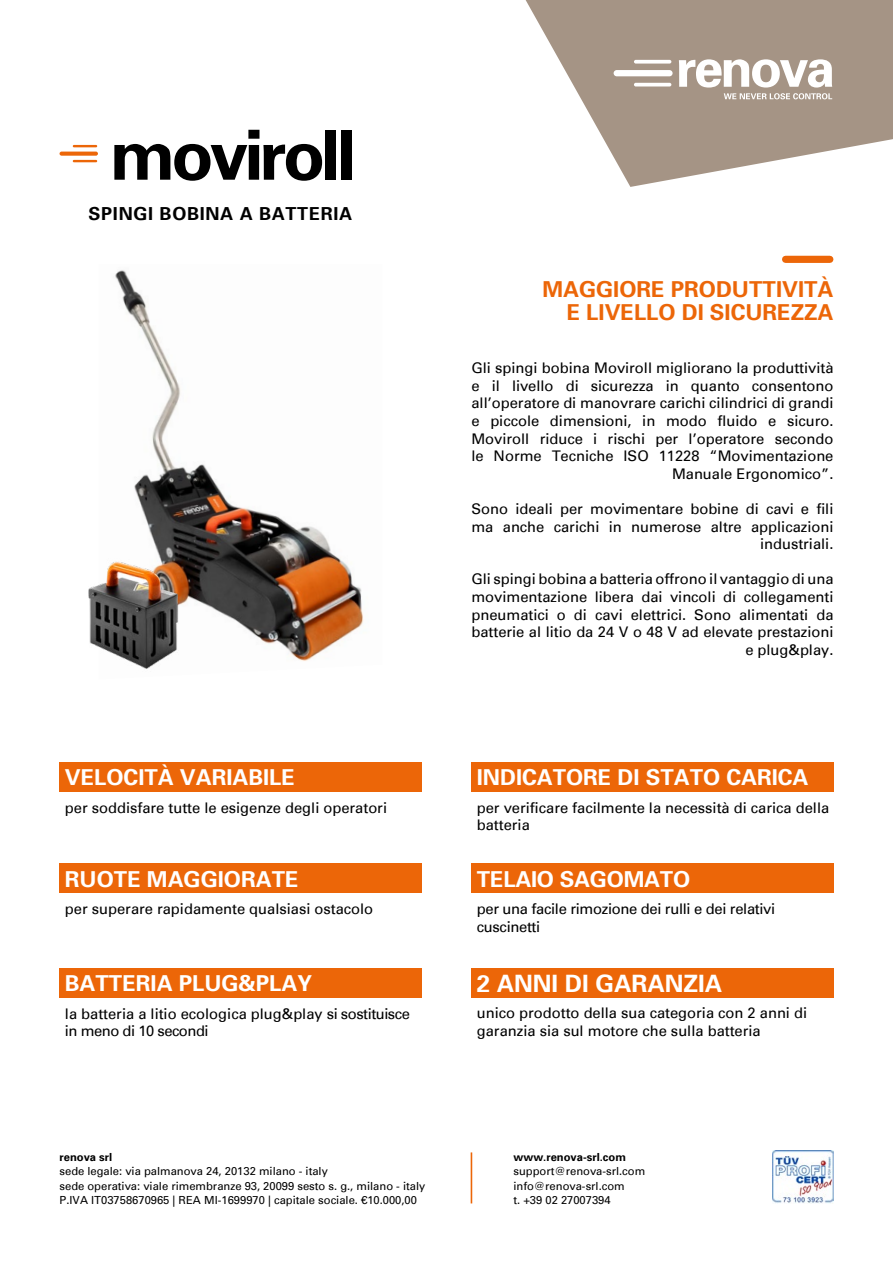
<style>
.page{position:relative;width:893px;height:1263px;background:#fff}
.page>*{position:absolute;margin:0;border:0;box-sizing:border-box;transform-origin:0 0}
.t1{font:700 69.15px "Univers 65";letter-spacing:-.055em;color:#000}
.t2{font:700 24px "Univers 65";color:#fff}
.t3{font:700 22.05px "Univers 65";color:#fff}
.t4{font:700 22.05px/22px "Univers 65";color:#ec6608;text-align:right}
.t5{font:700 18px "Univers 65";letter-spacing:.04em;color:#000}
.t6{font:14.7px/17.5px "Univers";color:#000}
.t7{font:14.7px/17.5px "Univers";letter-spacing:-.02em;color:#000}
.t8{font:11.25px/14.4px "Univers";color:#000}
.t9{font:700 11.25px "Univers 65";color:#000}
</style>
<div class="page">
<img style="left:115px;top:270px;width:249px;height:391px">
<div style="left:60px;top:762px;width:361px;height:29px;background:#ec6608"></div>
<div style="left:60px;top:864px;width:361px;height:29px;background:#ec6608"></div>
<div style="left:471px;top:864px;width:362px;height:29px;background:#ec6608"></div>
<div style="left:471px;top:762px;width:362px;height:29px;background:#ec6608"></div>
<div style="left:786px;top:256px;width:44px;height:7px;background:#ec6608"></div>
<hr style="left:471px;top:1152px;width:1px;height:51px;background:#ec6608">
<img style="left:773px;top:1150px;width:60px;height:53px">
<svg style="left:526px;top:0;width:367px;height:187px;fill:#a59485"></svg>
<svg style="left:679px;top:59px;width:153px;height:40px"></svg>
<div style="left:614px;top:70px;width:59px;height:6px;background:#fff;border-radius:3px"></div>
<svg style="left:634px;top:60px;width:37px;height:4px"></svg>
<hr style="left:634px;top:83px;width:37px;height:3px;background:#fff;border-radius:2px">
<svg style="left:60px;top:152px;width:38px;height:4px"></svg>
<hr style="left:73px;top:145px;width:24px;height:2px;background:#ec6608">
<hr style="left:73px;top:160px;width:24px;height:2px;background:#ec6608">
<img style="left:88px;top:510px;width:111px;height:159px">
<div style="left:60px;top:968px;width:361px;height:29px;background:#ec6608"></div>
<div style="left:471px;top:968px;width:362px;height:29px;background:#ec6608"></div>
<h1 class="t1" style="left:110px;top:111px;width:248px">moviroll</h1>
<p class="t5" style="left:89px;top:202px;width:265px">SPINGI BOBINA A BATTERIA</p>
<h3 class="t4" style="left:542px;top:278px;width:293px">MAGGIORE PRODUTTIVITÀ<br>E LIVELLO DI SICUREZZA</h3>
<p class="t6" style="left:471px;top:359px;width:364px;text-align:right">Gli spingi bobina Moviroll migliorano la produttività e il livello di sicurezza in quanto consentono all’operatore di manovrare carichi cilindrici di grandi e piccole dimensioni, in modo fluido e sicuro.<br>Moviroll riduce i rischi per l’operatore secondo le Norme Tecniche ISO 11228 “Movimentazione Manuale Ergonomico”.</p>
<p class="t6" style="left:471px;top:500px;width:364px;text-align:right">Sono ideali per movimentare bobine di cavi e fili ma anche carichi in numerose altre applicazioni industriali.</p>
<p class="t6" style="left:471px;top:571px;width:364px;text-align:right">Gli spingi bobina a batteria offrono il vantaggio di una movimentazione libera dai vincoli di collegamenti pneumatici o di cavi elettrici. Sono alimentati da batterie al litio da 24 V o 48 V ad elevate prestazioni e plug&amp;play.</p>
<h3 class="t3" style="left:65px;top:763px;width:231px">VELOCITÀ VARIABILE</h3>
<h3 class="t3" style="left:477px;top:763px;width:333px">INDICATORE DI STATO CARICA</h3>
<p class="t6" style="left:65px;top:799px;width:324px">per soddisfare tutte le esigenze degli operatori</p>
<p class="t6" style="left:477px;top:799px;width:354px">per verificare facilmente la necessità di carica della batteria</p>
<h3 class="t3" style="left:65px;top:864px;width:235px">RUOTE MAGGIORATE</h3>
<h3 class="t3" style="left:477px;top:864px;width:215px">TELAIO SAGOMATO</h3>
<p class="t6" style="left:65px;top:901px;width:310px">per superare rapidamente qualsiasi ostacolo</p>
<p class="t7" style="left:477px;top:901px;width:300px">per una facile rimozione dei rulli e dei relativi cuscinetti</p>
<h3 class="t3" style="left:65px;top:969px;width:249px">BATTERIA PLUG&amp;PLAY</h3>
<h2 class="t2" style="left:477px;top:968px;width:247px">2 ANNI DI GARANZIA</h2>
<p class="t6" style="left:65px;top:1005px;width:346px">la batteria a litio ecologica plug&amp;play si sostituisce in meno di 10 secondi</p>
<p class="t6" style="left:477px;top:1004px;width:332px">unico prodotto della sua categoria con 2 anni di garanzia sia sul motore che sulla batteria</p>
<p class="t9" style="left:60px;top:1150px;width:54px">renova srl</p>
<p class="t8" style="left:60px;top:1164px;width:367px">sede legale: via palmanova 24, 20132 milano - italy<br>sede operativa: viale rimembranze 93, 20099 sesto s. g., milano - italy<br>P.IVA IT03758670965 | REA MI-1699970 | capitale sociale. €10.000,00</p>
<p class="t9" style="left:513px;top:1150px;width:114px">www.renova-srl.com</p>
<p class="t8" style="left:513px;top:1164px;width:133px">support@renova-srl.com info@renova-srl.com<br>t. +39 02 27007394</p>
</div>
